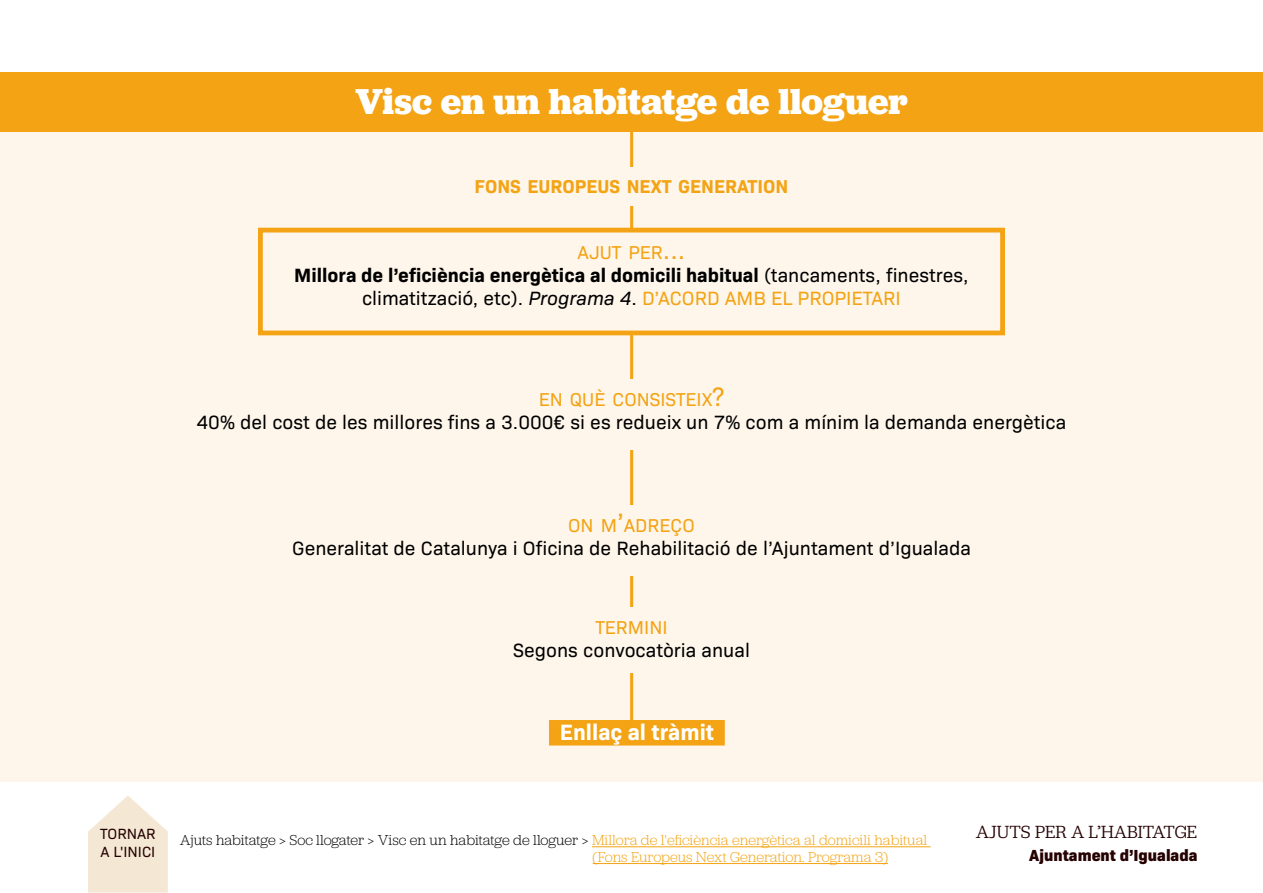
<style>
.page{position:relative;width:1263px;height:893px;background:#fff}
.page>*{position:absolute;margin:0;border:0;box-sizing:border-box;transform-origin:0 0}
.t1{font:700 37.5px "Jubilat";color:#fff}
.t2{font:700 22.5px "Bio Sans";color:#fff}
.t3{font:19.5px "Bio Sans";color:#000}
.t4{font:700 19.5px/23.4px "Bio Sans";color:#000;text-align:center}
.t5{font:18.9px "Bio Sans";color:#f3a313}
.t6{font:700 18.9px "Bio Sans";color:#f3a313}
.t7{font:18.3px "Jubilat";color:#250101}
.t8{font:800 16.35px "Bio Sans";color:#250101}
.t9{font:300 15px/16.8px "Jubilat";color:#f3a313}
.t10{font:15px/18px "Bio Sans";color:#250101}
.s1{font-size:27px}
.s2{font-weight:400}
.s3{font-weight:400;font-style:italic}
.s4{font-weight:400;color:#f3a313}
.s5{color:#000}
</style>
<div class="page">
<svg style="left:88px;top:796px;width:80px;height:96px"></svg>
<div style="left:0;top:73px;width:1263px;height:708px;background:#fef6eb"></div>
<div style="left:0;top:73px;width:1263px;height:59px;background:#f3a313"></div>
<div style="left:549px;top:720px;width:176px;height:25px;background:#f3a313"></div>
<hr style="left:630px;top:132px;width:3px;height:591px;background:#f3a313">
<div style="left:131px;top:608px;width:1001px;height:65px;background:#fef6eb"></div>
<div style="left:260px;top:230px;width:742px;height:103px;background:#fef6eb"></div>
<div style="left:258px;top:228px;width:747px;height:107px;border:5px solid #f3a313"></div>
<div style="left:412px;top:167px;width:439px;height:39px;background:#fef6eb"></div>
<hr style="left:592px;top:846px;width:339px;height:1px;background:#f3a313">
<hr style="left:593px;top:863px;width:295px;height:1px;background:#f3a313">
<h1 class="t1" style="left:355px;top:77px;width:554px">Visc en un habitatge de lloguer</h1>
<p class="t6" style="left:474px;top:172px;width:315px">FONS EUROPEUS NEXT GENERATION</p>
<p class="t5" style="left:578px;top:238px;width:109px">AJUT PER<span class="s1">...</span></p>
<p class="t4" style="left:294px;top:262px;width:676px">Millora de l’eficiència energètica al domicili habitual <span class="s2">(tancaments, finestres, climatització, etc).</span> <span class="s3">Programa 4</span><span class="s2">.</span> <span class="s4">D’ACORD AMB EL PROPIETARI</span></p>
<p class="t5" style="left:539px;top:385px;width:187px">EN QUÈ CONSISTEIX<span class="s1">?</span></p>
<p class="t3" style="left:197px;top:408px;width:871px">40% del cost de les millores fins a 3.000€ si es redueix un 7% com a mínim la demanda energètica</p>
<p class="t5" style="left:568px;top:511px;width:128px">ON M<span class="s1">’</span>ADREÇO</p>
<p class="t3" style="left:292px;top:534px;width:680px">Generalitat de Catalunya i Oficina de Rehabilitació de l’Ajuntament d’Igualada</p>
<p class="t5" style="left:595px;top:613px;width:74px">TERMINI</p>
<p class="t3" style="left:513px;top:636px;width:238px">Segons convocatòria anual</p>
<p class="t2" style="left:560px;top:715px;width:156px">Enllaç al tràmit</p>
<p class="t10" style="left:100px;top:824px;width:57px">TORNAR<br>A L'INICI</p>
<p class="t9" style="left:593px;top:831px;width:336px;text-indent:-413px"><span class="s5">Ajuts habitatge &gt; Soc llogater &gt; Visc en un habitatge de lloguer &gt;</span> Millora de l'eficiència energètica al domicili habitual (Fons Europeus Next Generation. Programa 3)</p>
<p class="t7" style="left:976px;top:821px;width:223px">AJUTS PER A L’HABITATGE</p>
<p class="t8" style="left:1029px;top:842px;width:170px">Ajuntament d’Igualada</p>
</div>
